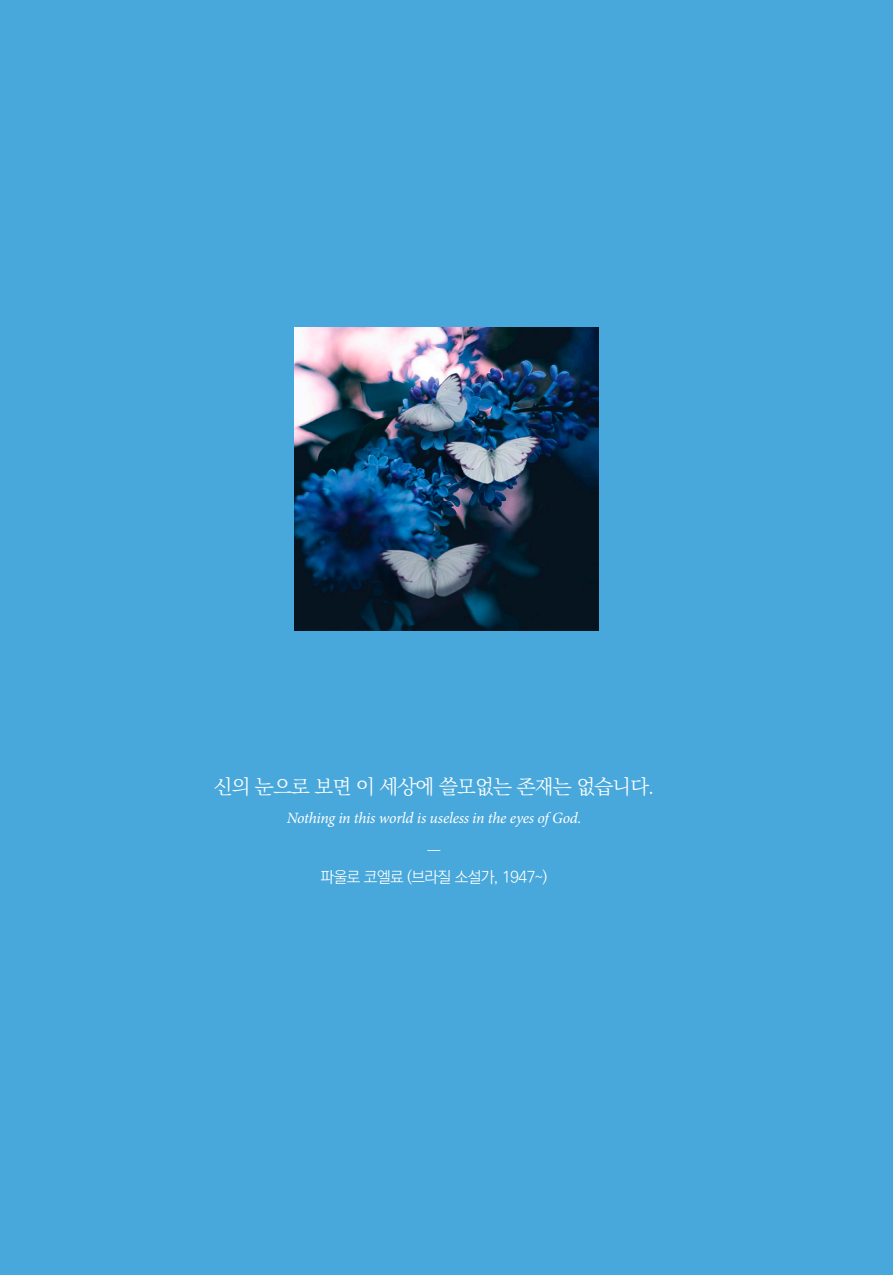
<style>
.page{position:relative;width:893px;height:1275px;background:#48a8db}
.page>*{position:absolute;margin:0;border:0;box-sizing:border-box;transform-origin:0 0}
.t1{font:300 20.12px "Ko Pub Batang";letter-spacing:-.04em;color:#fff}
.t2{font:italic 15.75px "Minion Pro";letter-spacing:-.02em;color:#fff}
.t3{font:300 15.75px "Ko Pub Dotum";letter-spacing:-.04em;color:#fff}
</style>
<div class="page">
<img style="left:295px;top:328px;width:303px;height:303px">
<p class="t1" style="left:213px;top:776px;width:443px">신의 눈으로 보면 이 세상에 쓸모없는 존재는 없습니다.</p>
<p class="t2" style="left:287px;top:807px;width:296px">Nothing in this world is useless in the eyes of God.</p>
<p class="t3" style="left:427px;top:840px;width:15px">ㅡ</p>
<p class="t3" style="left:321px;top:869px;width:228px">파울로 코엘료 (브라질 소설가, 1947~)</p>
</div>
